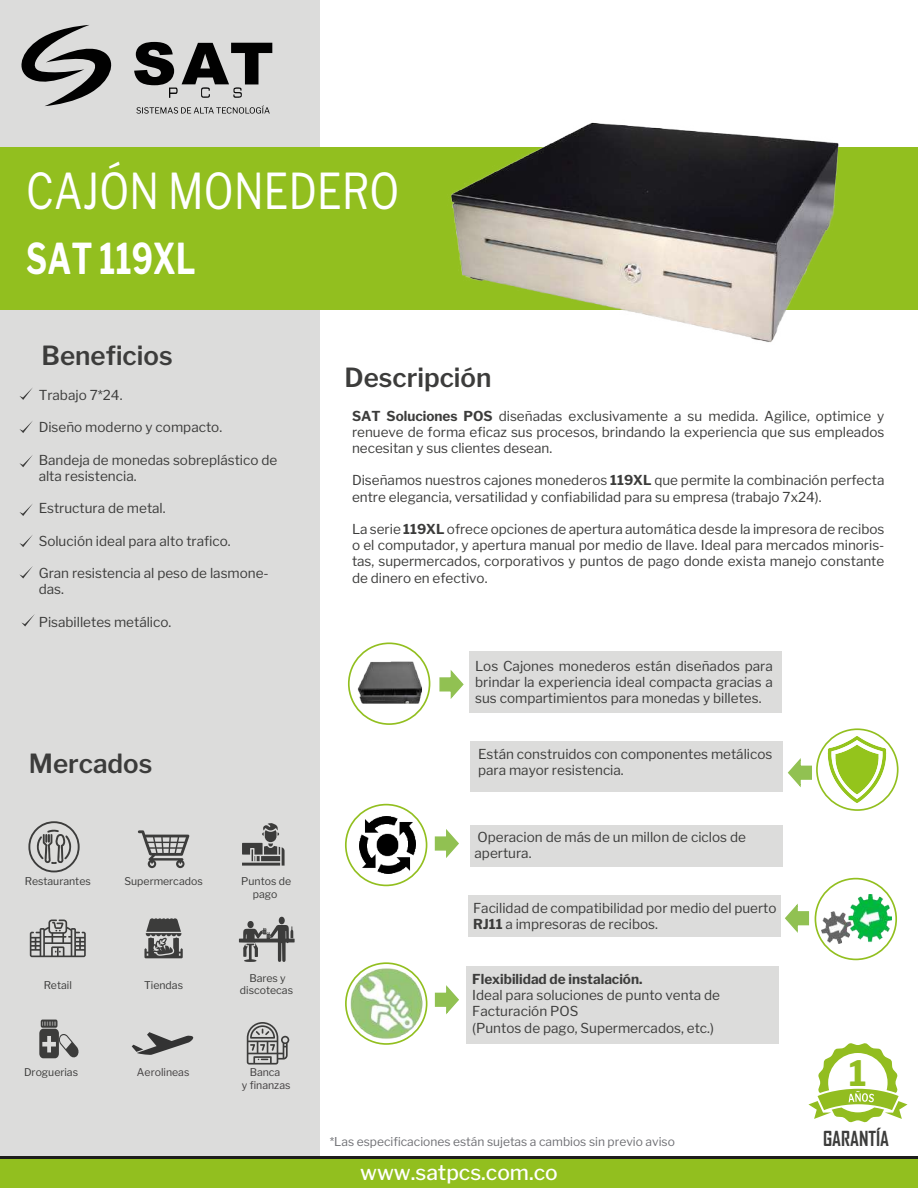
<style>
.page{position:relative;width:918px;height:1188px;background:#fff}
.page>*{position:absolute;margin:0;border:0;box-sizing:border-box;transform-origin:0 0}
.t1{font:49.05px "Libre Franklin";letter-spacing:.005em;color:#fff;scale:.8 1}
.t2{font:700 42.3px "Libre Franklin";letter-spacing:.005em;color:#fff;scale:.74 1}
.t3{font:700 34.95px "Libre Franklin";color:#92bd20}
.t4{font:600 26.25px "Libre Franklin";color:#3c3c3b}
.t5{font:500 21px "Libre Franklin";color:#fff}
.t6{font:700 19.8px "Agency FB";color:#3c3c3b}
.t7{font:13.65px/16.2px "Libre Franklin";color:#3c3c3b}
.t8{font:700 13.65px "Libre Franklin";color:#3c3c3b}
.t9{font:12.15px "Libre Franklin";color:#6f7074}
.t10{font:10.65px/12.6px "Libre Franklin";color:#3c3c3b;text-align:center}
.t11{font:10.65px/12.6px "Libre Franklin";color:#423f40;text-align:center}
.t12{font:10.65px "Libre Franklin";color:#434041}
.s1{font-weight:700}
</style>
<div class="page">
<div style="left:0;top:0;width:320px;height:1188px;background:#dcdcdb"></div>
<div style="left:0;top:147px;width:918px;height:163px;background:#92bf1f"></div>
<div style="left:0;top:1156px;width:918px;height:32px;background:linear-gradient(to right,#1d1d1b,#1d1d1b)"></div>
<div style="left:0;top:1160px;width:918px;height:28px;background:#92bf1f"></div>
<svg style="left:21px;top:25px;width:91px;height:81px"></svg>
<svg style="left:134px;top:42px;width:138px;height:56px"></svg>
<svg style="left:136px;top:105px;width:134px;height:9px"></svg>
<svg style="left:39px;top:1020px;width:40px;height:38px"></svg>
<svg style="left:132px;top:1032px;width:62px;height:23px"></svg>
<svg style="left:144px;top:918px;width:39px;height:40px"></svg>
<svg style="left:30px;top:920px;width:56px;height:37px"></svg>
<svg style="left:239px;top:916px;width:56px;height:46px"></svg>
<svg style="left:138px;top:830px;width:51px;height:38px"></svg>
<svg style="left:242px;top:823px;width:43px;height:43px"></svg>
<svg style="left:28px;top:821px;width:52px;height:51px"></svg>
<svg style="left:808px;top:1043px;width:100px;height:79px"></svg>
<div style="left:348px;top:642px;width:82px;height:83px;border:2px solid #92bf1f;border-radius:50%"></div>
<svg style="left:439px;top:670px;width:25px;height:29px"></svg>
<div style="left:345px;top:804px;width:82px;height:82px;border:2px solid #92bf1f;border-radius:50%"></div>
<svg style="left:434px;top:829px;width:25px;height:29px"></svg>
<svg style="left:434px;top:985px;width:25px;height:30px"></svg>
<svg style="left:817px;top:734px;width:81px;height:81px"></svg>
<div style="left:816px;top:728px;width:83px;height:83px;border:2px solid #92bf1f;border-radius:50%"></div>
<svg style="left:787px;top:758px;width:25px;height:30px"></svg>
<div style="left:815px;top:878px;width:82px;height:82px;border:2px solid #92bf1f;border-radius:50%"></div>
<svg style="left:785px;top:903px;width:25px;height:30px"></svg>
<svg style="left:19px;top:388px;width:14px;height:12px"></svg>
<svg style="left:19px;top:421px;width:14px;height:12px"></svg>
<svg style="left:19px;top:535px;width:14px;height:12px"></svg>
<svg style="left:19px;top:566px;width:14px;height:13px"></svg>
<svg style="left:21px;top:614px;width:14px;height:13px"></svg>
<svg style="left:19px;top:455px;width:14px;height:12px"></svg>
<svg style="left:19px;top:504px;width:14px;height:12px"></svg>
<img style="left:826px;top:737px;width:66px;height:66px">
<img style="left:345px;top:965px;width:83px;height:80px">
<div style="left:470px;top:652px;width:312px;height:61px;background:#dcdcdb"></div>
<div style="left:470px;top:741px;width:312px;height:51px;background:#dcdcdb"></div>
<div style="left:470px;top:825px;width:312px;height:42px;background:#dcdcdb"></div>
<div style="left:468px;top:895px;width:313px;height:42px;background:#dcdcdb"></div>
<div style="left:466px;top:966px;width:313px;height:77px;background:#dcdcdb"></div>
<img style="left:360px;top:817px;width:56px;height:57px">
<img style="left:821px;top:895px;width:71px;height:48px">
<img style="left:357px;top:659px;width:68px;height:44px">
<svg style="left:247px;top:1022px;width:42px;height:43px"></svg>
<img style="left:451px;top:122px;width:388px;height:221px">
<h1 class="t1" style="left:26px;top:162px;width:468px">CAJÓN MONEDERO</h1>
<h2 class="t2" style="left:26px;top:233px;width:230px">SAT 119XL</h2>
<h3 class="t4" style="left:42px;top:339px;width:133px">Beneficios</h3>
<p class="t7" style="left:39px;top:387px;width:85px">Trabajo 7*24.</p>
<p class="t7" style="left:39px;top:419px;width:185px">Diseño moderno y compacto.</p>
<p class="t7" style="left:39px;top:452px;width:240px">Bandeja de monedas sobreplástico de alta resistencia.</p>
<p class="t7" style="left:39px;top:500px;width:129px">Estructura de metal.</p>
<p class="t7" style="left:39px;top:533px;width:194px">Solución ideal para alto trafico.</p>
<p class="t7" style="left:39px;top:565px;width:232px">Gran resistencia al peso de lasmone&shy;das.</p>
<p class="t7" style="left:39px;top:614px;width:134px">Pisabilletes metálico.</p>
<h3 class="t4" style="left:29px;top:748px;width:125px">Mercados</h3>
<p class="t10" style="left:25px;top:875px;width:68px">Restaurantes</p>
<p class="t10" style="left:124px;top:875px;width:80px">Supermercados</p>
<p class="t10" style="left:241px;top:875px;width:51px">Puntos de pago</p>
<p class="t10" style="left:44px;top:979px;width:30px">Retail</p>
<p class="t10" style="left:144px;top:979px;width:40px">Tiendas</p>
<p class="t10" style="left:240px;top:971px;width:55px">Bares y discotecas</p>
<p class="t10" style="left:24px;top:1066px;width:56px">Droguerias</p>
<p class="t12" style="left:137px;top:1066px;width:54px">Aerolineas</p>
<p class="t11" style="left:242px;top:1066px;width:50px">Banca<br>y finanzas</p>
<h3 class="t4" style="left:345px;top:362px;width:148px">Descripción</h3>
<p class="t7" style="left:352px;top:407px;width:534px;text-align:justify"><span class="s1">SAT Soluciones POS</span> diseñadas exclusivamente a su medida. Agilice, optimice y renueve de forma eficaz sus procesos, brindando la experiencia que sus empleados necesitan y sus clientes desean.</p>
<p class="t7" style="left:352px;top:472px;width:534px">Diseñamos nuestros cajones monederos <span class="s1">119XL</span> que permite la combinación perfecta entre elegancia, versatilidad y confiabilidad para su empresa (trabajo 7x24).</p>
<p class="t7" style="left:352px;top:521px;width:534px;text-align:justify">La serie <span class="s1">119XL</span> ofrece opciones de apertura automática desde la impresora de recibos o el computador, y apertura manual por medio de llave. Ideal para mercados minoris&shy;tas, supermercados, corporativos y puntos de pago donde exista manejo constante de dinero en efectivo.</p>
<p class="t7" style="left:475px;top:658px;width:299px;text-align:justify">Los Cajones monederos están diseñados para brindar la experiencia ideal compacta gracias a sus compartimientos para monedas y billetes.</p>
<p class="t7" style="left:478px;top:746px;width:296px">Están construidos con componentes metálicos para mayor resistencia.</p>
<p class="t7" style="left:475px;top:829px;width:273px">Operacion de más de un millon de ciclos de apertura.</p>
<p class="t7" style="left:473px;top:899px;width:305px">Facilidad de compatibilidad por medio del puerto<br><span class="s1">RJ11</span> a impresoras de recibos.</p>
<p class="t8" style="left:472px;top:971px;width:172px">Flexibilidad de instalación.</p>
<p class="t7" style="left:472px;top:987px;width:249px">Ideal para soluciones de punto venta de<br>Facturación POS<br>(Puntos de pago, Supermercados, etc.)</p>
<h3 class="t3" style="left:849px;top:1052px;width:19px">1</h3>
<p class="t9" style="left:330px;top:1134px;width:347px">*Las especificaciones están sujetas a cambios sin previo aviso</p>
<h3 class="t6" style="left:823px;top:1126px;width:68px">GARANTÍA</h3>
<h3 class="t5" style="left:360px;top:1160px;width:199px">www.satpcs.com.co</h3>
</div>
